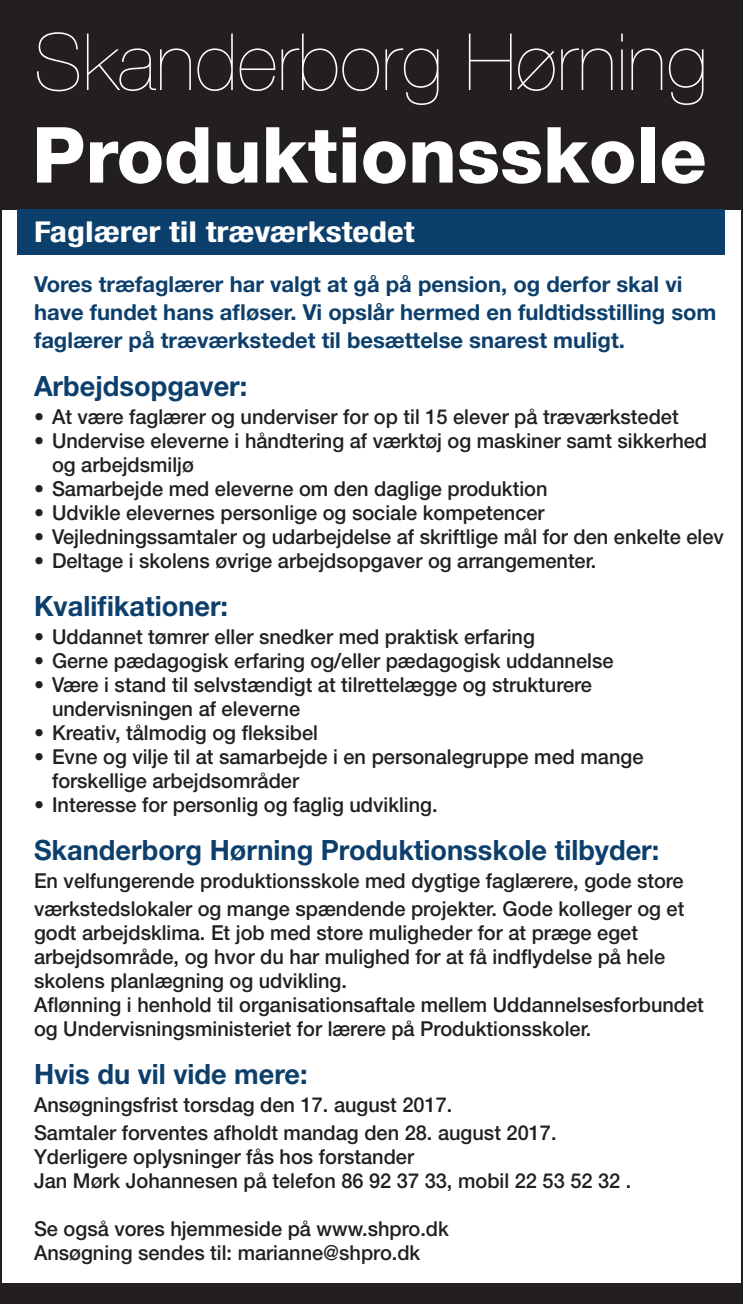
<style>
.page{position:relative;width:743px;height:1304px;background:#fff}
.page>*{position:absolute;margin:0;border:0;box-sizing:border-box;transform-origin:0 0}
.t1{font:700 condensed 28.8px "Helvetica Neue LT Std";color:#fff;scale:1.25 1}
.t2{font:700 28px "Helvetica Neue LT Std";color:#0c3f6c}
.t3{font:700 22px/28px "Helvetica Neue LT Std";color:#0c3f6c}
.t4{font:500 20.6px/24px "Helvetica Neue LT Std";color:#231f20}
</style>
<div class="page">
<div style="left:0;top:1283px;width:743px;height:21px;background:#231f20"></div>
<div style="left:0;top:0;width:743px;height:210px;background:#231f20"></div>
<svg style="left:37px;top:32px;width:42px;height:59px"></svg>
<svg style="left:87px;top:34px;width:104px;height:57px"></svg>
<svg style="left:197px;top:34px;width:36px;height:57px"></svg>
<svg style="left:240px;top:34px;width:139px;height:57px"></svg>
<svg style="left:385px;top:48px;width:53px;height:57px"></svg>
<svg style="left:469px;top:34px;width:42px;height:56px"></svg>
<svg style="left:517px;top:48px;width:37px;height:43px"></svg>
<svg style="left:561px;top:48px;width:51px;height:42px"></svg>
<hr style="left:621px;top:49px;width:2px;height:41px;background:#fff">
<svg style="left:621px;top:34px;width:2px;height:8px"></svg>
<svg style="left:631px;top:48px;width:31px;height:42px"></svg>
<svg style="left:669px;top:48px;width:34px;height:57px"></svg>
<svg style="left:37px;top:127px;width:46px;height:56px"></svg>
<svg style="left:90px;top:127px;width:118px;height:57px"></svg>
<svg style="left:217px;top:142px;width:40px;height:42px"></svg>
<svg style="left:266px;top:127px;width:70px;height:56px"></svg>
<svg style="left:343px;top:127px;width:13px;height:56px"></svg>
<svg style="left:363px;top:141px;width:42px;height:43px"></svg>
<svg style="left:412px;top:141px;width:40px;height:42px"></svg>
<svg style="left:459px;top:141px;width:82px;height:43px"></svg>
<svg style="left:547px;top:127px;width:87px;height:57px"></svg>
<div style="left:641px;top:127px;width:13px;height:56px;background:#fff"></div>
<svg style="left:662px;top:141px;width:43px;height:43px"></svg>
<div style="left:17px;top:210px;width:708px;height:45px;background:#0c3f6c"></div>
<p class="t1" style="left:34px;top:214px;width:306px">Faglærer til træværkstedet</p>
<p class="t3" style="left:34px;top:269px;width:684px">Vores træfaglærer har valgt at gå på pension, og derfor skal vi have fundet hans afløser. Vi opslår hermed en fuldtidsstilling som faglærer på træværkstedet til besættelse snarest muligt.</p>
<p class="t2" style="left:34px;top:368px;width:215px">Arbejdsopgaver:</p>
<p class="t4" style="left:34px;top:404px;width:646px">• At være faglærer og underviser for op til 15 elever på træværkstedet</p>
<p class="t4" style="left:52px;top:428px;width:656px;text-indent:-18px">• Undervise eleverne i håndtering af værktøj og maskiner samt sikkerhed og arbejdsmiljø</p>
<p class="t4" style="left:34px;top:476px;width:515px">• Samarbejde med eleverne om den daglige produktion</p>
<p class="t4" style="left:34px;top:500px;width:512px">• Udvikle elevernes personlige og sociale kompetencer</p>
<p class="t4" style="left:34px;top:524px;width:691px">• Vejledningssamtaler og udarbejdelse af skriftlige mål for den enkelte elev</p>
<p class="t4" style="left:34px;top:548px;width:564px">• Deltage i skolens øvrige arbejdsopgaver og arrangementer.</p>
<p class="t2" style="left:34px;top:588px;width:196px">Kvalifikationer:</p>
<p class="t4" style="left:34px;top:624px;width:502px">• Uddannet tømrer eller snedker med praktisk erfaring</p>
<p class="t4" style="left:34px;top:648px;width:581px">• Gerne pædagogisk erfaring og/eller pædagogisk uddannelse</p>
<p class="t4" style="left:34px;top:672px;width:559px">• Være i stand til selvstændigt at tilrettelægge og strukturere</p>
<p class="t4" style="left:52px;top:696px;width:250px">undervisningen af eleverne</p>
<p class="t4" style="left:34px;top:720px;width:285px">• Kreativ, tålmodig og fleksibel</p>
<p class="t4" style="left:34px;top:744px;width:611px">• Evne og vilje til at samarbejde i en personalegruppe med mange</p>
<p class="t4" style="left:52px;top:768px;width:248px">forskellige arbejdsområder</p>
<p class="t4" style="left:34px;top:792px;width:405px">• Interesse for personlig og faglig udvikling.</p>
<p class="t2" style="left:34px;top:832px;width:627px">Skanderborg Hørning Produktionsskole tilbyder:</p>
<p class="t4" style="left:34px;top:866px;width:652px;line-height:28px">En velfungerende produktionsskole med dygtige faglærere, gode store værkstedslokaler og mange spændende projekter. Gode kolleger og et</p>
<p class="t4" style="left:34px;top:920px;width:605px">godt arbejdsklima. Et job med store muligheder for at præge eget</p>
<p class="t4" style="left:34px;top:944px;width:632px">arbejdsområde, og hvor du har mulighed for at få indflydelse på hele</p>
<p class="t4" style="left:34px;top:968px;width:314px">skolens planlægning og udvikling.</p>
<p class="t4" style="left:34px;top:992px;width:671px">Aflønning i henhold til organisationsaftale mellem Uddannelsesforbundet og Undervisningsministeriet for lærere på Produktionsskoler.</p>
<p class="t2" style="left:34px;top:1056px;width:275px">Hvis du vil vide mere:</p>
<p class="t4" style="left:34px;top:1092px;width:420px">Ansøgningsfrist torsdag den 17. august 2017.</p>
<p class="t4" style="left:34px;top:1120px;width:524px">Samtaler forventes afholdt mandag den 28. august 2017.</p>
<p class="t4" style="left:34px;top:1144px;width:381px">Yderligere oplysninger fås hos forstander</p>
<p class="t4" style="left:34px;top:1168px;width:599px">Jan Mørk Johannesen på telefon 86 92 37 33, mobil 22 53 52 32 .</p>
<p class="t4" style="left:34px;top:1216px;width:416px">Se også vores hjemmeside på www.shpro.dk</p>
<p class="t4" style="left:34px;top:1240px;width:388px">Ansøgning sendes til: marianne@shpro.dk</p>
</div>
